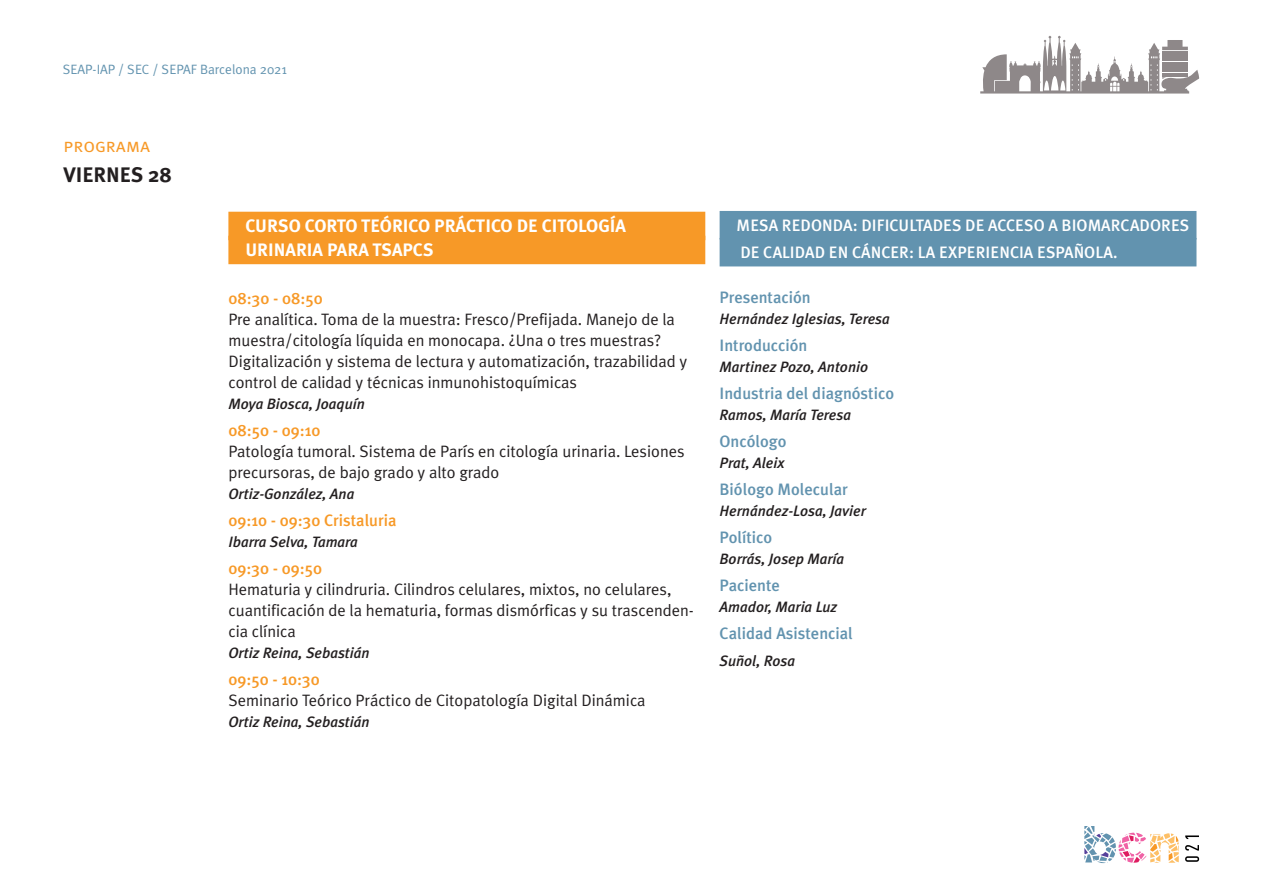
<style>
.page{position:relative;width:1263px;height:893px;background:#fff}
.page>*{position:absolute;margin:0;border:0;box-sizing:border-box;transform-origin:0 0}
.t1{font:700 21px "Meta Plus";color:#231f20}
.t2{font:19.5px "Meta Plus Normal Caps";color:#f79927}
.t3{font:700 18px "Meta Plus";color:#fff}
.t4{font:16.5px/21px "Meta Plus Normal";color:#231f20}
.t5{font:500 16.5px "Meta Plus";color:#6293af}
.t6{font:500 16.5px "Meta Plus";letter-spacing:.01em;color:#fff}
.t7{font:500 16.5px "Meta Plus";color:#f79927}
.t8{font:italic 500 15px "Meta Plus";color:#231f20}
.t9{font:13.5px "Meta Plus Normal";color:#6293af}
</style>
<div class="page">
<svg style="left:1185px;top:845px;width:14px;height:17px"></svg>
<svg style="left:1185px;top:835px;width:14px;height:4px"></svg>
<svg style="left:1084px;top:826px;width:95px;height:37px"></svg>
<svg style="left:980px;top:36px;width:219px;height:58px"></svg>
<div style="left:228px;top:212px;width:477px;height:28px;background:#f79927"></div>
<div style="left:228px;top:236px;width:477px;height:28px;background:#f79927"></div>
<div style="left:720px;top:211px;width:476px;height:28px;background:#6293af"></div>
<div style="left:720px;top:238px;width:476px;height:28px;background:#6293af"></div>
<p class="t9" style="left:63px;top:62px;width:226px">SEAP-IAP / SEC / SEPAF Barcelona 2021</p>
<p class="t2" style="left:63px;top:134px;width:88px">programa</p>
<p class="t1" style="left:63px;top:162px;width:110px">VIERNES 28</p>
<p class="t3" style="left:245px;top:215px;width:22px">CURSO</p>
<p class="t3" style="left:305px;top:215px;width:22px">CORTO</p>
<p class="t3" style="left:361px;top:215px;width:11px">TEÓRICO</p>
<p class="t3" style="left:434px;top:215px;width:11px">PRÁCTICO</p>
<p class="t3" style="left:517px;top:215px;width:36px">DE CITOLOGÍA</p>
<p class="t3" style="left:245px;top:239px;width:11px">URINARIA</p>
<p class="t3" style="left:327px;top:239px;width:12px">PARA</p>
<p class="t3" style="left:372px;top:239px;width:61px">TSAPCS</p>
<p class="t7" style="left:228px;top:288px;width:96px">08:30 - 08:50</p>
<p class="t4" style="left:228px;top:308px;width:460px">Pre analítica. Toma de la muestra: Fresco/Prefijada. Manejo de la muestra/citología líquida en monocapa. ¿Una o tres muestras?<br>Digitalización y sistema de lectura y automatización, trazabilidad y control de calidad y técnicas inmunohistoquímicas</p>
<p class="t8" style="left:228px;top:395px;width:138px">Moya Biosca, Joaquín</p>
<p class="t7" style="left:228px;top:420px;width:94px">08:50 - 09:10</p>
<p class="t4" style="left:228px;top:440px;width:458px">Patología tumoral. Sistema de París en citología urinaria. Lesiones precursoras, de bajo grado y alto grado</p>
<p class="t8" style="left:228px;top:485px;width:127px">Ortiz-González, Ana</p>
<p class="t7" style="left:228px;top:510px;width:170px">09:10 - 09:30 Cristaluria</p>
<p class="t8" style="left:228px;top:533px;width:131px">Ibarra Selva, Tamara</p>
<p class="t7" style="left:228px;top:558px;width:95px">09:30 - 09:50</p>
<p class="t4" style="left:228px;top:578px;width:467px">Hematuria y cilindruria. Cilindros celulares, mixtos, no celulares, cuantificación de la hematuria, formas dismórficas y su trascenden&shy;cia clínica</p>
<p class="t8" style="left:228px;top:644px;width:143px">Ortiz Reina, Sebastián</p>
<p class="t7" style="left:228px;top:669px;width:93px">09:50 - 10:30</p>
<p class="t4" style="left:228px;top:689px;width:419px">Seminario Teórico Práctico de Citopatología Digital Dinámica</p>
<p class="t8" style="left:228px;top:713px;width:143px">Ortiz Reina, Sebastián</p>
<p class="t6" style="left:737px;top:216px;width:363px">Mesa Redonda: Dificultades de acceso a biomarcad</p>
<p class="t6" style="left:1150px;top:216px;width:39px">ores</p>
<p class="t6" style="left:740px;top:243px;width:65px">de calidad</p>
<p class="t6" style="left:829px;top:243px;width:290px">en cáncer: la experiencia española.</p>
<p class="t5" style="left:720px;top:288px;width:93px">Presentación</p>
<p class="t8" style="left:720px;top:310px;width:172px">Hernández Iglesias, Teresa</p>
<p class="t5" style="left:720px;top:336px;width:89px">I ntroducción</p>
<p class="t8" style="left:720px;top:358px;width:150px">Martinez Pozo, Antonio</p>
<p class="t5" style="left:720px;top:384px;width:176px">I ndustria del diagnóstico</p>
<p class="t8" style="left:720px;top:406px;width:133px">Ramos, María Teresa</p>
<p class="t5" style="left:720px;top:432px;width:68px">Oncólogo</p>
<p class="t8" style="left:720px;top:454px;width:67px">Prat, Aleix</p>
<p class="t5" style="left:720px;top:480px;width:130px">Biólogo Molecular</p>
<p class="t8" style="left:720px;top:502px;width:148px">Hernández-Losa, Javier</p>
<p class="t5" style="left:720px;top:528px;width:54px">Político</p>
<p class="t8" style="left:720px;top:550px;width:126px">Borrás, Josep María</p>
<p class="t5" style="left:720px;top:576px;width:62px">Paciente</p>
<p class="t8" style="left:720px;top:598px;width:119px">Amador, Maria Luz</p>
<p class="t5" style="left:720px;top:624px;width:135px">Calidad Asistencial</p>
<p class="t8" style="left:720px;top:652px;width:77px">Suñol, Rosa</p>
</div>
